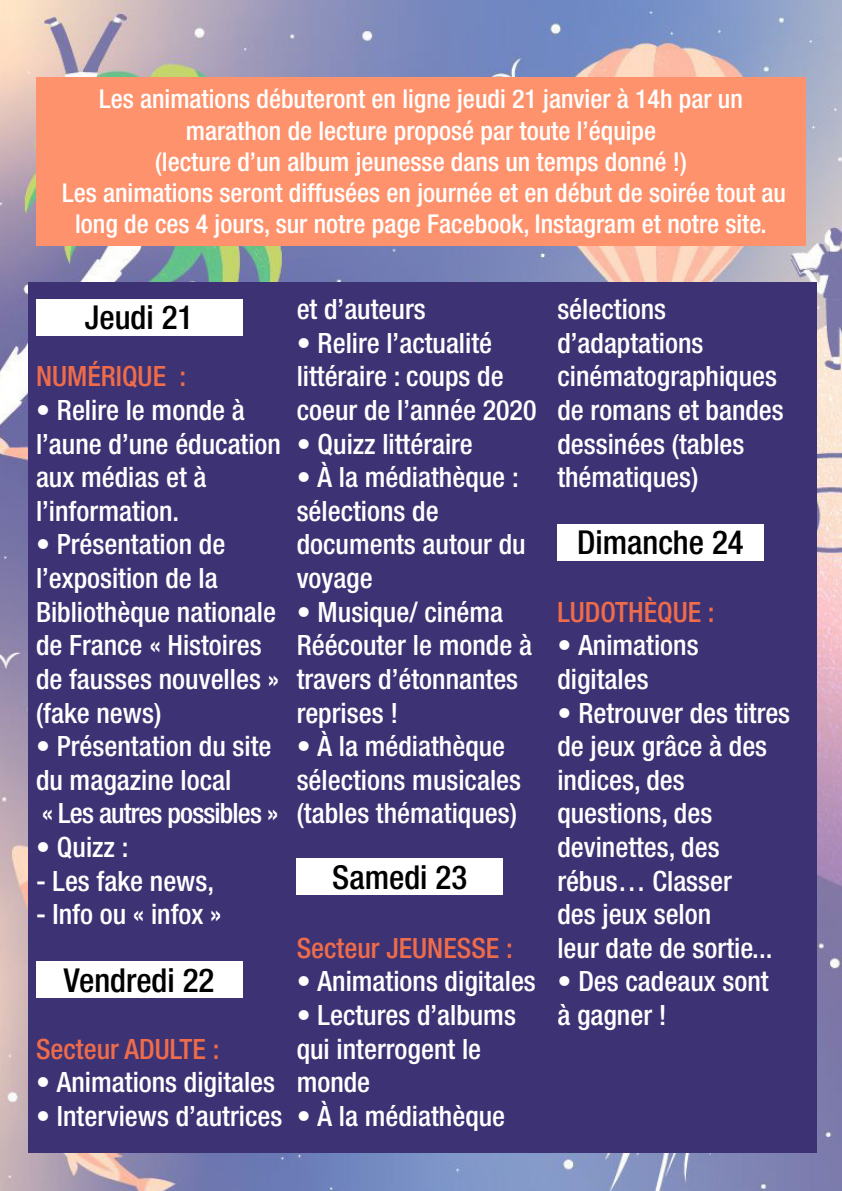
<style>
.page{position:relative;width:842px;height:1191px;background:#fff}
.page>*{position:absolute;margin:0;border:0;box-sizing:border-box;transform-origin:0 0}
.t1{font:500 condensed 33px "Helvetica Neue LT Std";color:#000}
.t2{font:500 condensed 28px/33.6px "Helvetica Neue LT Std";color:#fff}
.t3{font:500 condensed 28px "Helvetica Neue LT Std";color:#ee6c4a}
.t4{font:500 condensed 26px/31.2px "Helvetica Neue LT Std";color:#fff;text-align:center}
.s1{font-weight:100}
</style>
<div class="page">
<img style="left:0;top:1px;width:842px;height:1190px">
<div style="left:36px;top:77px;width:770px;height:169px;background:#fe926c"></div>
<div style="left:28px;top:282px;width:788px;height:870px;background:#3d3274"></div>
<div style="left:36px;top:299px;width:206px;height:37px;background:#fff"></div>
<div style="left:36px;top:961px;width:206px;height:37px;background:#fff"></div>
<div style="left:297px;top:858px;width:206px;height:37px;background:#fff"></div>
<div style="left:557px;top:524px;width:206px;height:37px;background:#fff"></div>
<p class="t4" style="left:62px;top:83px;width:725px">Les animations débuteront en ligne jeudi 21 janvier à 14h par un marathon de lecture proposé par toute l’équipe<br>(lecture d’un album jeunesse dans un temps donné !)<br>Les animations seront diffusées en journée et en début de soirée tout au long de ces 4 jours, sur notre page Facebook, Instagram et notre site.</p>
<p class="t1" style="left:85px;top:298px;width:110px">Jeudi 21</p>
<p class="t3" style="left:36px;top:360px;width:152px">NUMÉRIQUE :</p>
<p class="t2" style="left:36px;top:393px;width:247px"><span class="s1">•</span> Relire le monde à l’aune d’une éducation aux médias et à l’information.</p>
<p class="t2" style="left:36px;top:527px;width:245px"><span class="s1">•</span> Présentation de l’exposition de la<br>Bibliothèque nationale de France « Histoires de fausses nouvelles » (fake news)</p>
<p class="t2" style="left:36px;top:729px;width:244px"><span class="s1">•</span> Présentation du site du magazine local<br>« Les autres possibles »</p>
<p class="t2" style="left:36px;top:830px;width:94px"><span class="s1">•</span> Quizz :</p>
<p class="t2" style="left:36px;top:863px;width:180px">- Les fake news,</p>
<p class="t2" style="left:36px;top:897px;width:187px">- Info ou « infox »</p>
<p class="t1" style="left:64px;top:960px;width:152px">Vendredi 22</p>
<p class="t3" style="left:36px;top:1032px;width:185px">Secteur ADULTE :</p>
<p class="t2" style="left:36px;top:1065px;width:241px"><span class="s1">•</span> Animations digitales</p>
<p class="t2" style="left:36px;top:1098px;width:248px"><span class="s1">•</span> Interviews d’autrices</p>
<p class="t2" style="left:297px;top:292px;width:131px">et d’auteurs</p>
<p class="t2" style="left:297px;top:326px;width:241px"><span class="s1">•</span> Relire l’actualité littéraire : coups de coeur de l’année 2020</p>
<p class="t2" style="left:297px;top:426px;width:178px"><span class="s1">•</span> Quizz littéraire</p>
<p class="t2" style="left:297px;top:460px;width:231px"><span class="s1">•</span> À la médiathèque : sélections de documents autour du voyage</p>
<p class="t2" style="left:297px;top:594px;width:237px"><span class="s1">•</span> Musique/ cinéma<br>Réécouter le monde à travers d’étonnantes reprises !</p>
<p class="t2" style="left:297px;top:729px;width:226px"><span class="s1">•</span> À la médiathèque sélections musicales (tables thématiques)</p>
<p class="t1" style="left:332px;top:857px;width:136px">Samedi 23</p>
<p class="t3" style="left:297px;top:931px;width:218px">Secteur JEUNESSE :</p>
<p class="t2" style="left:297px;top:964px;width:241px"><span class="s1">•</span> Animations digitales</p>
<p class="t2" style="left:297px;top:998px;width:221px"><span class="s1">•</span> Lectures d’albums qui interrogent le monde</p>
<p class="t2" style="left:297px;top:1098px;width:210px"><span class="s1">•</span> À la médiathèque</p>
<p class="t2" style="left:557px;top:292px;width:228px">sélections d’adaptations cinématographiques de romans et bandes dessinées (tables thématiques)</p>
<p class="t1" style="left:577px;top:523px;width:168px">Dimanche 24</p>
<p class="t3" style="left:557px;top:595px;width:159px">LUDOTHÈQUE :</p>
<p class="t2" style="left:557px;top:628px;width:143px"><span class="s1">•</span> Animations digitales</p>
<p class="t2" style="left:557px;top:695px;width:234px"><span class="s1">•</span> Retrouver des titres de jeux grâce à des indices, des questions, des devinettes, des rébus… Classer<br>des jeux selon<br>leur date de sortie...</p>
<p class="t2" style="left:557px;top:964px;width:213px"><span class="s1">•</span> Des cadeaux sont à gagner !</p>
</div>
